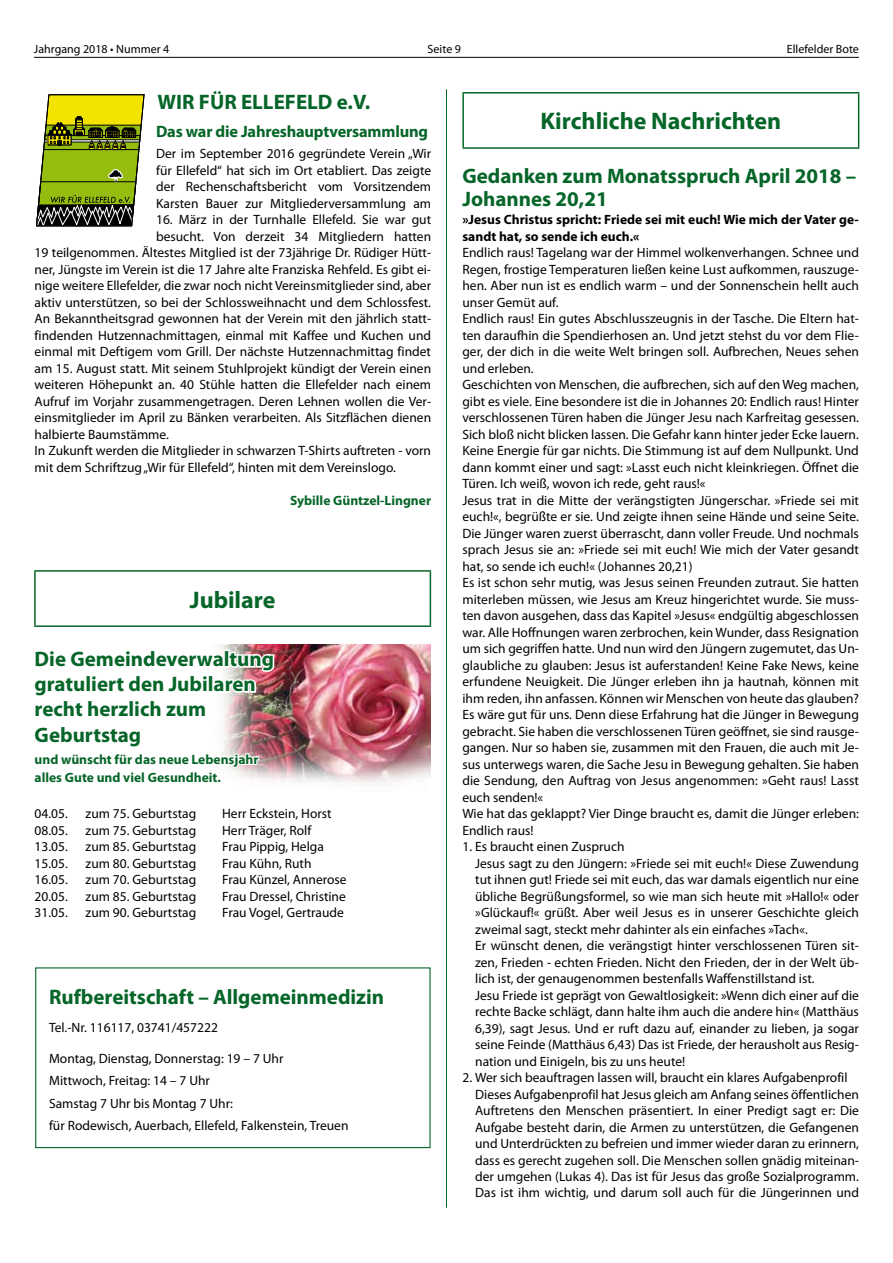
<style>
.page{position:relative;width:893px;height:1263px;background:#fff}
.page>*{position:absolute;margin:0;border:0;box-sizing:border-box;transform-origin:0 0}
.t1{font:700 24px "Myriad Pro";color:#066528}
.t2{font:700 21px/25.2px "Myriad Pro";color:#066528}
.t3{font:700 16.5px "Myriad Pro";letter-spacing:-.01em;color:#066528}
.t4{font:13.5px/16.5px "Myriad Pro";color:#000}
.t5{font:700 13.5px/16.5px "Myriad Pro";color:#000}
.t6{font:700 13.5px/18px "Myriad Pro";color:#066528}
.t7{font:12px "Myriad Pro";color:#000}
</style>
<div class="page">
<hr style="left:34px;top:57px;width:825px;height:1px;background:#000">
<hr style="left:446px;top:89px;width:1px;height:1119px;background:#066528">
<img style="left:277px;top:644px;width:154px;height:140px">
<hr style="left:34px;top:570px;width:397px;height:2px;background:#066528">
<hr style="left:34px;top:572px;width:2px;height:53px;background:#066528">
<hr style="left:430px;top:572px;width:1px;height:53px;background:#066528">
<hr style="left:34px;top:625px;width:397px;height:2px;background:#066528">
<svg style="left:34px;top:602px;width:243px;height:178px"></svg>
<svg style="left:36px;top:94px;width:108px;height:132px;background:#909d2c"></svg>
<div style="left:35px;top:967px;width:396px;height:181px;border:1px solid #066528"></div>
<hr style="left:462px;top:92px;width:397px;height:2px;background:#066528">
<hr style="left:462px;top:94px;width:2px;height:53px;background:#066528">
<hr style="left:858px;top:94px;width:1px;height:53px;background:#066528">
<hr style="left:462px;top:147px;width:397px;height:2px;background:#066528">
<p class="t7" style="left:34px;top:42px;width:137px">Jahrgang 2018 • Nummer 4</p>
<p class="t7" style="left:428px;top:42px;width:35px">Seite 9</p>
<p class="t7" style="left:787px;top:42px;width:74px">Ellefelder Bote</p>
<h2 class="t2" style="left:158px;top:88px;width:214px">WIR FÜR ELLEFELD e.V.</h2>
<p class="t3" style="left:156px;top:121px;width:273px">Das war die Jahreshauptversammlung</p>
<p class="t4" style="left:156px;top:145px;width:277px;text-align:justify">Der im September 2016 gegründete Verein „Wir für Ellefeld“ hat sich im Ort etabliert. Das zeigte der Rechenschaftsbericht vom Vorsitzendem Karsten Bauer zur Mitgliederversammlung am</p>
<p class="t4" style="left:156px;top:211px;width:277px">16. März in der Turnhalle Ellefeld. Sie war gut</p>
<p class="t4" style="left:156px;top:228px;width:277px">besucht. Von derzeit 34 Mitgliedern hatten</p>
<p class="t4" style="left:35px;top:244px;width:398px">19 teilgenommen. Ältestes Mitglied ist der 73jährige Dr. Rüdiger Hütt-</p>
<p class="t4" style="left:35px;top:261px;width:398px">ner, Jüngste im Verein ist die 17 Jahre alte Franziska Rehfeld. Es gibt ei-</p>
<p class="t4" style="left:35px;top:277px;width:398px">nige weitere Ellefelder, die zwar noch nicht Vereinsmitglieder sind, aber</p>
<p class="t4" style="left:35px;top:294px;width:398px">aktiv unterstützen, so bei der Schlossweihnacht und dem Schlossfest.</p>
<p class="t4" style="left:35px;top:310px;width:398px">An Bekanntheitsgrad gewonnen hat der Verein mit den jährlich statt-</p>
<p class="t4" style="left:35px;top:326px;width:398px">findenden Hutzennachmittagen, einmal mit Kaffee und Kuchen und</p>
<p class="t4" style="left:35px;top:343px;width:398px">einmal mit Deftigem vom Grill. Der nächste Hutzennachmittag findet</p>
<p class="t4" style="left:35px;top:359px;width:398px">am 15. August statt. Mit seinem Stuhlprojekt kündigt der Verein einen</p>
<p class="t4" style="left:35px;top:376px;width:398px">weiteren Höhepunkt an. 40 Stühle hatten die Ellefelder nach einem</p>
<p class="t4" style="left:35px;top:392px;width:398px">Aufruf im Vorjahr zusammengetragen. Deren Lehnen wollen die Ver-</p>
<p class="t4" style="left:35px;top:409px;width:398px">einsmitglieder im April zu Bänken verarbeiten. Als Sitzflächen dienen</p>
<p class="t4" style="left:35px;top:425px;width:136px">halbierte Baumstämme.</p>
<p class="t4" style="left:35px;top:442px;width:398px">In Zukunft werden die Mitglieder in schwarzen T-Shirts auftreten - vorn</p>
<p class="t4" style="left:35px;top:458px;width:363px">mit dem Schriftzug „Wir für Ellefeld“, hinten mit dem Vereinslogo.</p>
<p class="t6" style="left:290px;top:490px;width:143px">Sybille Güntzel-Lingner</p>
<h1 class="t1" style="left:541px;top:106px;width:242px">Kirchliche Nachrichten</h1>
<h2 class="t2" style="left:462px;top:164px;width:395px;line-height:22.5px">Gedanken zum Monatsspruch April 2018 –<br>Johannes 20,21</h2>
<p class="t5" style="left:462px;top:211px;width:398px">»Jesus Christus spricht: Friede sei mit euch! Wie mich der Vater ge&shy;sandt hat, so sende ich euch.«</p>
<p class="t4" style="left:462px;top:244px;width:398px">Endlich raus! Tagelang war der Himmel wolkenverhangen. Schnee und Regen, frostige Temperaturen ließen keine Lust aufkommen, rauszuge&shy;hen. Aber nun ist es endlich warm – und der Sonnenschein hellt auch unser Gemüt auf.<br>Endlich raus! Ein gutes Abschlusszeugnis in der Tasche. Die Eltern hat&shy;ten daraufhin die Spendierhosen an. Und jetzt stehst du vor dem Flie&shy;ger, der dich in die weite Welt bringen soll. Aufbrechen, Neues sehen und erleben.<br>Geschichten von Menschen, die aufbrechen, sich auf den Weg machen, gibt es viele. Eine besondere ist die in Johannes 20: Endlich raus! Hinter verschlossenen Türen haben die Jünger Jesu nach Karfreitag gesessen.<br>Sich bloß nicht blicken lassen. Die Gefahr kann hinter jeder Ecke lauern.<br>Keine Energie für gar nichts. Die Stimmung ist auf dem Nullpunkt. Und dann kommt einer und sagt: »Lasst euch nicht kleinkriegen. Öffnet die Türen. Ich weiß, wovon ich rede, geht raus!«<br>Jesus trat in die Mitte der verängstigten Jüngerschar. »Friede sei mit euch!«, begrüßte er sie. Und zeigte ihnen seine Hände und seine Seite.<br>Die Jünger waren zuerst überrascht, dann voller Freude. Und nochmals sprach Jesus sie an: »Friede sei mit euch! Wie mich der Vater gesandt hat, so sende ich euch!« (Johannes 20,21)<br>Es ist schon sehr mutig, was Jesus seinen Freunden zutraut. Sie hatten miterleben müssen, wie Jesus am Kreuz hingerichtet wurde. Sie muss&shy;ten davon ausgehen, dass das Kapitel »Jesus« endgültig abgeschlossen war. Alle Hoffnungen waren zerbrochen, kein Wunder, dass Resignation um sich gegriffen hatte. Und nun wird den Jüngern zugemutet, das Un&shy;glaubliche zu glauben: Jesus ist auferstanden! Keine Fake News, keine erfundene Neuigkeit. Die Jünger erleben ihn ja hautnah, können mit ihm reden, ihn anfassen. Können wir Menschen von heute das glauben?<br>Es wäre gut für uns. Denn diese Erfahrung hat die Jünger in Bewegung gebracht. Sie haben die verschlossenen Türen geöffnet, sie sind rausge&shy;gangen. Nur so haben sie, zusammen mit den Frauen, die auch mit Je&shy;sus unterwegs waren, die Sache Jesu in Bewegung gehalten. Sie haben die Sendung, den Auftrag von Jesus angenommen: »Geht raus! Lasst euch senden!«<br>Wie hat das geklappt? Vier Dinge braucht es, damit die Jünger erleben:<br>Endlich raus!</p>
<p class="t4" style="left:475px;top:838px;width:385px;text-indent:-13px">1. Es braucht einen Zuspruch<br>Jesus sagt zu den Jüngern: »Friede sei mit euch!« Diese Zuwendung tut ihnen gut! Friede sei mit euch, das war damals eigentlich nur eine übliche Begrüßungsformel, so wie man sich heute mit »Hallo!« oder »Glückauf!« grüßt. Aber weil Jesus es in unserer Geschichte gleich zweimal sagt, steckt mehr dahinter als ein einfaches »Tach«.<br>Er wünscht denen, die verängstigt hinter verschlossenen Türen sit&shy;zen, Frieden - echten Frieden. Nicht den Frieden, der in der Welt üb&shy;lich ist, der genaugenommen bestenfalls Waffenstillstand ist.<br>Jesu Friede ist geprägt von Gewaltlosigkeit: »Wenn dich einer auf die rechte Backe schlägt, dann halte ihm auch die andere hin« (Matthäus 6,39), sagt Jesus. Und er ruft dazu auf, einander zu lieben, ja sogar seine Feinde (Matthäus 6,43) Das ist Friede, der herausholt aus Resig&shy;nation und Einigeln, bis zu uns heute!</p>
<p class="t4" style="left:475px;top:1069px;width:385px;text-indent:-13px">2. Wer sich beauftragen lassen will, braucht ein klares Aufgabenprofil Dieses Aufgabenprofil hat Jesus gleich am Anfang seines öffentlichen Auftretens den Menschen präsentiert. In einer Predigt sagt er: Die Aufgabe besteht darin, die Armen zu unterstützen, die Gefangenen und Unterdrückten zu befreien und immer wieder daran zu erinnern, dass es gerecht zugehen soll. Die Menschen sollen gnädig miteinan&shy;der umgehen (Lukas 4). Das ist für Jesus das große Sozialprogramm.<br>Das ist ihm wichtig, und darum soll auch für die Jüngerinnen und</p>
<h1 class="t1" style="left:190px;top:584px;width:87px">Jubilare</h1>
<h2 class="t2" style="left:35px;top:646px;width:241px">Die Gemeindeverwaltung gratuliert den Jubilaren recht herzlich zum<br>Geburtstag</h2>
<p class="t6" style="left:35px;top:750px;width:225px">und wünscht für das neue Lebensjahr alles Gute und viel Gesundheit.</p>
<p class="t4" style="left:35px;top:805px;width:35px">04.05.</p>
<p class="t4" style="left:86px;top:805px;width:112px">zum 75. Geburtstag</p>
<p class="t4" style="left:222px;top:805px;width:111px">Herr Eckstein, Horst</p>
<p class="t4" style="left:35px;top:822px;width:35px">08.05.</p>
<p class="t4" style="left:86px;top:822px;width:112px">zum 75. Geburtstag</p>
<p class="t4" style="left:222px;top:822px;width:91px">Herr Träger, Rolf</p>
<p class="t4" style="left:35px;top:838px;width:35px">13.05.</p>
<p class="t4" style="left:86px;top:838px;width:112px">zum 85. Geburtstag</p>
<p class="t4" style="left:222px;top:838px;width:103px">Frau Pippig, Helga</p>
<p class="t4" style="left:35px;top:855px;width:35px">15.05.</p>
<p class="t4" style="left:86px;top:855px;width:112px">zum 80. Geburtstag</p>
<p class="t4" style="left:222px;top:855px;width:91px">Frau Kühn, Ruth</p>
<p class="t4" style="left:35px;top:871px;width:35px">16.05.</p>
<p class="t4" style="left:86px;top:871px;width:112px">zum 70. Geburtstag</p>
<p class="t4" style="left:222px;top:871px;width:126px">Frau Künzel, Annerose</p>
<p class="t4" style="left:35px;top:888px;width:35px">20.05.</p>
<p class="t4" style="left:86px;top:888px;width:112px">zum 85. Geburtstag</p>
<p class="t4" style="left:222px;top:888px;width:125px">Frau Dressel, Christine</p>
<p class="t4" style="left:35px;top:904px;width:35px">31.05.</p>
<p class="t4" style="left:86px;top:904px;width:112px">zum 90. Geburtstag</p>
<p class="t4" style="left:222px;top:904px;width:123px">Frau Vogel, Gertraude</p>
<h2 class="t2" style="left:49px;top:983px;width:337px">Rufbereitschaft – Allgemeinmedizin</h2>
<p class="t4" style="left:49px;top:1018px;width:170px">Tel.-Nr. 116117, 03741/457222</p>
<p class="t4" style="left:49px;top:1046px;width:301px;line-height:22.5px">Montag, Dienstag, Donnerstag: 19 – 7 Uhr<br>Mittwoch, Freitag: 14 – 7 Uhr<br>Samstag 7 Uhr bis Montag 7 Uhr:<br>für Rodewisch, Auerbach, Ellefeld, Falkenstein, Treuen</p>
</div>
